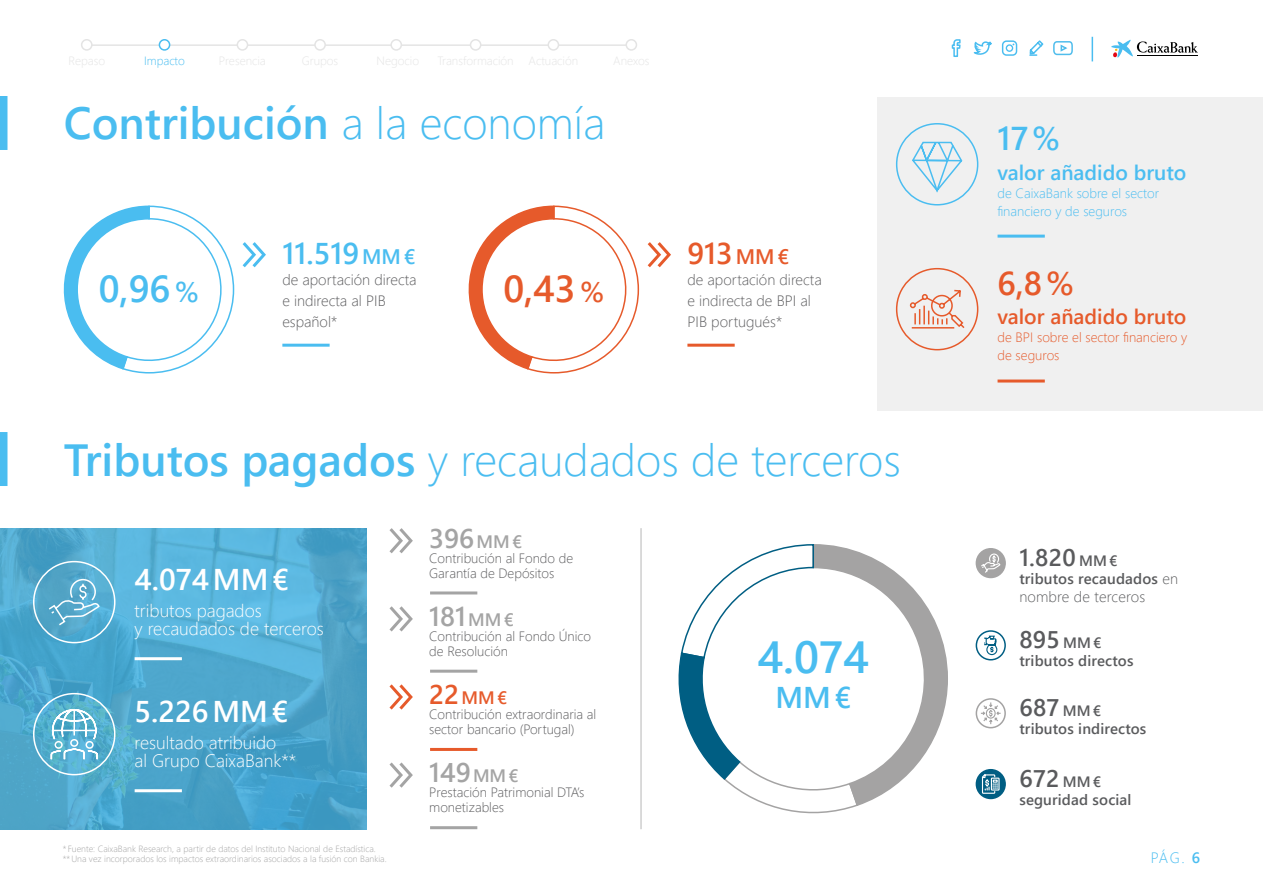
<style>
.page{position:relative;width:1263px;height:893px;background:#fff}
.page>*{position:absolute;margin:0;border:0;box-sizing:border-box;transform-origin:0 0}
.t1{font:300 45px "Segoe UI";color:#4abdf0}
.t2{font:600 45px "Segoe UI";color:#4abdf0}
.t3{font:600 37.5px "Segoe UI";color:#4abdf0}
.t4{font:600 37.5px "Segoe UI";color:#e65a2b}
.t5{font:600 33px "Segoe UI";color:#e65a2b}
.t6{font:600 33px "Segoe UI";color:#4abdf0}
.t7{font:600 30px "Segoe UI";color:#fff}
.t8{font:600 30px "Segoe UI";color:#4abdf0}
.t9{font:600 30px "Segoe UI";color:#e65a2b}
.t10{font:600 27px "Segoe UI";color:#a4a4a4}
.t11{font:600 24px "Segoe UI";letter-spacing:.01em;color:#5a5b5d}
.t12{font:600 21px "Segoe UI";color:#4abdf0}
.t13{font:600 21px "Segoe UI";color:#e65a2b}
.t14{font:300 18px/18px "Segoe UI";color:#fff}
.t15{font:600 18px "Segoe UI";color:#e65a2b}
.t16{font:300 15px/21px "Segoe UI";color:#5c5c5e}
.t17{font:600 15px/18px "Segoe UI";letter-spacing:.01em;color:#5a5b5d}
.t18{font:300 15px "Segoe UI";color:#4abdf0}
.t19{font:300 13.5px/15px "Segoe UI";color:#5c5c5e}
.t20{font:300 13.5px/18px "Segoe UI";color:#4abdf0}
.t21{font:300 13.5px/18px "Segoe UI";color:#e65a2b}
.t22{font:300 12px "Segoe UI";color:#4abdf0}
.t23{font:300 9px/10.5px "Segoe UI";color:#a4a4a4}
.s1{font-weight:300}
.s2{font-size:28.5px}
.s3{font-size:21px}
.s4{font-weight:600}
.s5{font-size:18px}
.s6{font-size:27px}
.s7{font-size:15px}
</style>
<div class="page">
<hr style="left:1091px;top:37px;width:2px;height:24px;background:#4abdf0">
<svg style="left:1111px;top:40px;width:87px;height:18px"></svg>
<hr style="left:1137px;top:55px;width:61px;height:1px;background:#000">
<hr style="left:87px;top:44px;width:544px;height:2px;background:#e4e4e4">
<div style="left:82px;top:40px;width:10px;height:10px;background:#fff;border-radius:50%"></div>
<div style="left:81px;top:39px;width:12px;height:12px;border:2px solid #e4e4e4;border-radius:50%"></div>
<div style="left:237px;top:40px;width:11px;height:10px;background:#fff;border-radius:50%"></div>
<div style="left:237px;top:39px;width:11px;height:12px;border:2px solid #e4e4e4;border-radius:50%"></div>
<div style="left:470px;top:40px;width:11px;height:10px;background:#fff;border-radius:50%"></div>
<div style="left:470px;top:39px;width:11px;height:12px;border:2px solid #e4e4e4;border-radius:50%"></div>
<div style="left:159px;top:40px;width:11px;height:10px;background:#fff;border-radius:50%"></div>
<div style="left:159px;top:39px;width:11px;height:12px;border:2px solid #4abdf0;border-radius:50%"></div>
<div style="left:391px;top:40px;width:10px;height:10px;background:#fff;border-radius:50%"></div>
<div style="left:390px;top:39px;width:12px;height:12px;border:2px solid #e4e4e4;border-radius:50%"></div>
<div style="left:315px;top:40px;width:10px;height:10px;background:#fff;border-radius:50%"></div>
<div style="left:314px;top:39px;width:12px;height:12px;border:2px solid #e4e4e4;border-radius:50%"></div>
<div style="left:548px;top:40px;width:10px;height:10px;background:#fff;border-radius:50%"></div>
<div style="left:547px;top:39px;width:12px;height:12px;border:2px solid #e4e4e4;border-radius:50%"></div>
<div style="left:626px;top:40px;width:10px;height:10px;background:#fff;border-radius:50%"></div>
<div style="left:625px;top:39px;width:12px;height:12px;border:2px solid #e4e4e4;border-radius:50%"></div>
<svg style="left:973px;top:41px;width:19px;height:14px"></svg>
<svg style="left:951px;top:39px;width:10px;height:18px"></svg>
<svg style="left:1029px;top:40px;width:15px;height:16px"></svg>
<svg style="left:1053px;top:41px;width:20px;height:15px"></svg>
<svg style="left:1002px;top:40px;width:15px;height:16px"></svg>
<div style="left:877px;top:98px;width:386px;height:313px;background:#f0f0f0"></div>
<hr style="left:282px;top:344px;width:48px;height:3px;background:#4abdf0">
<svg style="left:63px;top:205px;width:203px;height:169px"></svg>
<hr style="left:687px;top:344px;width:48px;height:3px;background:#e65a2b">
<svg style="left:468px;top:205px;width:203px;height:169px"></svg>
<svg style="left:0;top:528px;width:367px;height:301px;background:#4fa9cf"></svg>
<div style="left:0;top:96px;width:8px;height:54px;background:#4abdf0"></div>
<div style="left:0;top:432px;width:8px;height:54px;background:#4abdf0"></div>
<hr style="left:997px;top:235px;width:48px;height:3px;background:#4abdf0">
<div style="left:896px;top:123px;width:82px;height:83px;border:2px solid #4abdf0;border-radius:50%"></div>
<svg style="left:911px;top:141px;width:52px;height:54px"></svg>
<hr style="left:997px;top:380px;width:48px;height:3px;background:#e65a2b">
<div style="left:896px;top:268px;width:82px;height:82px;border:2px solid #e65a2b;border-radius:50%"></div>
<svg style="left:909px;top:289px;width:56px;height:40px"></svg>
<hr style="left:135px;top:657px;width:47px;height:3px;background:#fff">
<hr style="left:135px;top:789px;width:47px;height:3px;background:#fff">
<div style="left:33px;top:561px;width:83px;height:82px;border:2px solid #fff;border-radius:50%"></div>
<svg style="left:47px;top:578px;width:54px;height:49px;background:#68b2d1"></svg>
<div style="left:33px;top:693px;width:83px;height:82px;border:2px solid #fff;border-radius:50%"></div>
<svg style="left:50px;top:708px;width:49px;height:53px"></svg>
<hr style="left:430px;top:591px;width:47px;height:3px;background:#a4a4a4">
<svg style="left:389px;top:528px;width:24px;height:25px"></svg>
<hr style="left:430px;top:670px;width:47px;height:3px;background:#a4a4a4">
<svg style="left:389px;top:606px;width:24px;height:26px"></svg>
<hr style="left:430px;top:826px;width:47px;height:3px;background:#a4a4a4">
<svg style="left:389px;top:762px;width:24px;height:26px"></svg>
<hr style="left:430px;top:748px;width:47px;height:3px;background:#e65a2b">
<svg style="left:389px;top:684px;width:24px;height:26px"></svg>
<hr style="left:641px;top:528px;width:1px;height:301px;background:#a4a4a4">
<svg style="left:678px;top:544px;width:270px;height:270px"></svg>
<div style="left:976px;top:549px;width:29px;height:28px;background:#a4a3a3;border-radius:50%"></div>
<div style="left:976px;top:548px;width:30px;height:30px;border:2px solid #a4a3a3;border-radius:50%"></div>
<svg style="left:980px;top:553px;width:21px;height:21px"></svg>
<div style="left:976px;top:698px;width:30px;height:30px;border:2px solid #a4a3a3;border-radius:50%"></div>
<svg style="left:980px;top:701px;width:22px;height:24px"></svg>
<div style="left:976px;top:770px;width:29px;height:28px;background:#005e83;border-radius:50%"></div>
<div style="left:976px;top:769px;width:30px;height:30px;border:2px solid #005e83;border-radius:50%"></div>
<svg style="left:981px;top:774px;width:19px;height:20px"></svg>
<div style="left:976px;top:630px;width:30px;height:30px;border:2px solid #005e83;border-radius:50%"></div>
<svg style="left:983px;top:635px;width:15px;height:21px"></svg>
<p class="t22" style="left:144px;top:50px;width:42px">Impacto</p>
<h1 class="t2" style="left:64px;top:81px;width:543px">Contribución <span class="s1">a la economía</span></h1>
<h2 class="t3" style="left:99px;top:253px;width:102px">0,96 <span class="s2">%</span></h2>
<h3 class="t8" style="left:282px;top:225px;width:134px">11.519<span class="s3">MM€</span></h3>
<p class="t16" style="left:282px;top:268px;width:136px">de aportación directa e indirecta al PIB español*</p>
<h2 class="t4" style="left:503px;top:253px;width:102px">0,43 <span class="s2">%</span></h2>
<h3 class="t9" style="left:687px;top:225px;width:103px">913<span class="s3">MM€</span></h3>
<p class="t16" style="left:687px;top:268px;width:136px">de aportación directa e indirecta de BPI al<br>PIB portugués*</p>
<h1 class="t1" style="left:64px;top:417px;width:839px"><span class="s4">Tributos pagados</span> y recaudados de terceros</h1>
<h3 class="t7" style="left:135px;top:551px;width:156px">4.074MM€</h3>
<h3 class="t14" style="left:135px;top:599px;width:191px">tributos pagados<br>y recaudados de terceros</h3>
<h3 class="t7" style="left:135px;top:683px;width:155px">5.226MM€</h3>
<h3 class="t14" style="left:135px;top:731px;width:163px">resultado atribuido<br>al Grupo CaixaBank**</h3>
<p class="t23" style="left:63px;top:842px;width:325px">* Fuente: CaixaBank Research, a partir de datos del Instituto Nacional de Estadística. **Una vez incorporados los impactos extraordinarios asociados a la fusión con Bankia.</p>
<h3 class="t10" style="left:429px;top:513px;width:94px">396<span class="s5">MM€</span></h3>
<p class="t19" style="left:429px;top:549px;width:145px">Contribución al Fondo de<br>Garantía de Depósitos</p>
<h3 class="t10" style="left:429px;top:591px;width:86px">181<span class="s5">MM€</span></h3>
<p class="t19" style="left:429px;top:627px;width:163px">Contribución al Fondo Único de Resolución</p>
<h3 class="t15" style="left:429px;top:681px;width:79px"><span class="s6">22</span>MM€</h3>
<p class="t19" style="left:429px;top:705px;width:169px">Contribución extraordinaria al sector bancario (Portugal)</p>
<h3 class="t10" style="left:429px;top:747px;width:91px">149<span class="s5">MM€</span></h3>
<p class="t19" style="left:429px;top:783px;width:156px">Prestación Patrimonial DTA’s monetizables</p>
<h1 class="t2" style="left:757px;top:615px;width:113px">4.074</h1>
<h3 class="t8" style="left:775px;top:669px;width:77px">MM€</h3>
<h3 class="t6" style="left:997px;top:107px;width:64px">17%</h3>
<h3 class="t12" style="left:997px;top:152px;width:190px">valor añadido bruto</h3>
<p class="t20" style="left:997px;top:182px;width:163px">de CaixaBank sobre el sector financiero y de seguros</p>
<h3 class="t5" style="left:997px;top:252px;width:78px">6,8%</h3>
<h3 class="t13" style="left:997px;top:297px;width:190px">valor añadido bruto</h3>
<p class="t21" style="left:997px;top:327px;width:191px">de BPI sobre el sector financiero y de seguros</p>
<h3 class="t11" style="left:1019px;top:535px;width:100px">1.820 <span class="s7">MM€</span></h3>
<p class="t17" style="left:1019px;top:569px;width:160px">tributos recaudados <span class="s1">en nombre de terceros</span></p>
<h3 class="t11" style="left:1019px;top:617px;width:84px">895 <span class="s7">MM€</span></h3>
<p class="t17" style="left:1019px;top:651px;width:116px">tributos directos</p>
<h3 class="t11" style="left:1019px;top:685px;width:83px">687 <span class="s7">MM€</span></h3>
<p class="t17" style="left:1019px;top:719px;width:129px">tributos indirectos</p>
<h3 class="t11" style="left:1019px;top:756px;width:83px">672 <span class="s7">MM€</span></h3>
<p class="t17" style="left:1019px;top:789px;width:114px">seguridad social</p>
<p class="t18" style="left:1151px;top:843px;width:51px">PÁG. <span class="s4">6</span></p>
</div>
